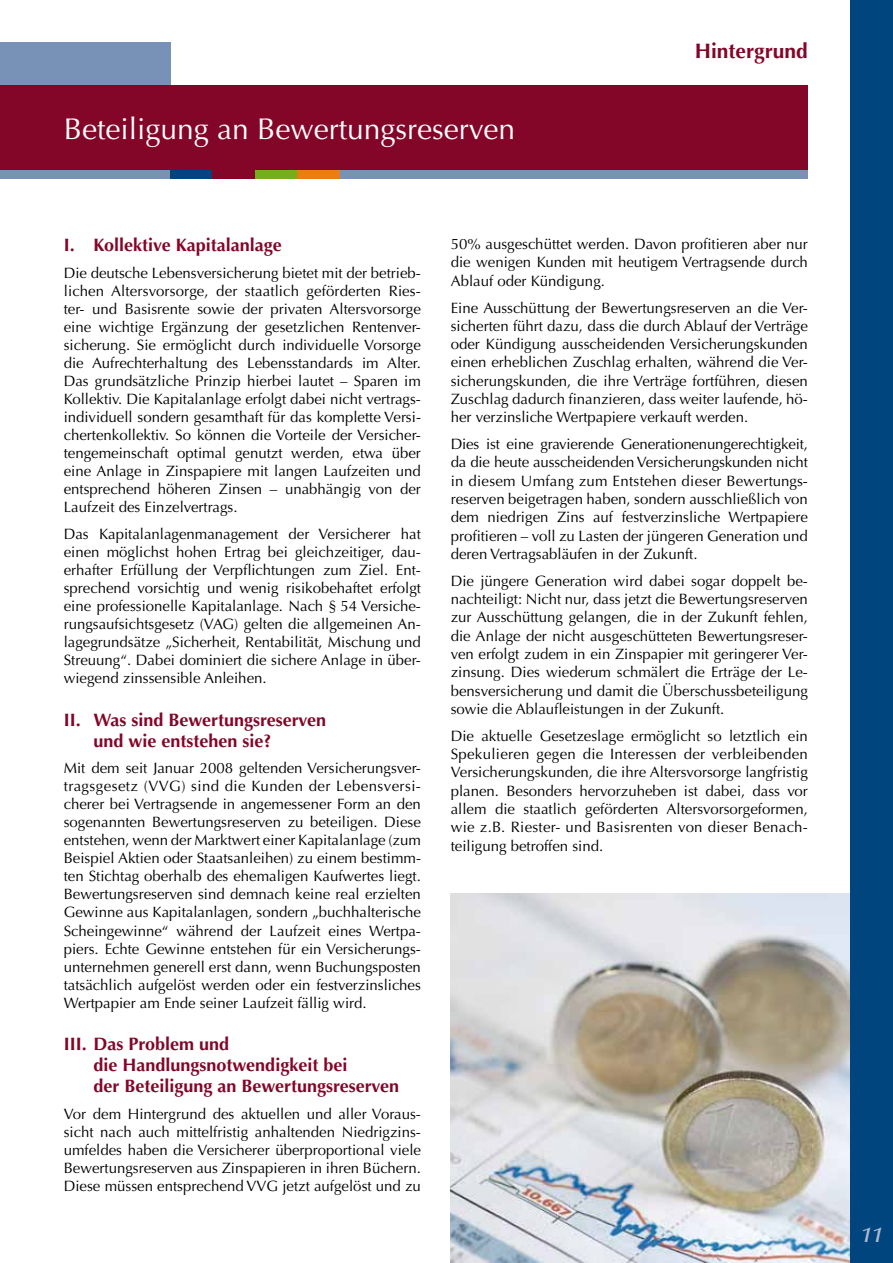
<style>
.page{position:relative;width:893px;height:1263px;background:#fff}
.page>*{position:absolute;margin:0;border:0;box-sizing:border-box;transform-origin:0 0}
.t1{font:30px "Optima LT";color:#fff}
.t2{font:700 21px "Optima LT";color:#830628}
.t3{font:italic 600 21px "Optima LT";color:#adbad3}
.t4{font:700 18px/21px "Optima LT";color:#830628}
.t5{font:15px/18px "Optima LT";color:#000;text-align:justify}
</style>
<div class="page">
<img style="left:451px;top:893px;width:399px;height:370px">
<div style="left:0;top:43px;width:170px;height:42px;background:#7891b7"></div>
<div style="left:0;top:85px;width:808px;height:85px;background:#830628"></div>
<div style="left:0;top:170px;width:808px;height:9px;background:#7891b7"></div>
<div style="left:170px;top:170px;width:43px;height:9px;background:#00457d"></div>
<div style="left:213px;top:170px;width:42px;height:9px;background:#830628"></div>
<div style="left:255px;top:170px;width:43px;height:9px;background:#76ad1c"></div>
<div style="left:298px;top:170px;width:42px;height:9px;background:#ee7d11"></div>
<div style="left:850px;top:0;width:43px;height:1263px;background:#00457d"></div>
<p class="t1" style="left:64px;top:112px;width:453px">Beteiligung an Bewertungsreserven</p>
<p class="t2" style="left:695px;top:38px;width:115px">Hintergrund</p>
<p class="t4" style="left:64px;top:235px;width:219px">I. Kollektive Kapitalanlage</p>
<p class="t5" style="left:64px;top:264px;width:359px">Die deutsche Lebensversicherung bietet mit der betrieb&shy;lichen Altersvorsorge, der staatlich geförderten Ries&shy;ter- und Basisrente sowie der privaten Altersvorsorge eine wichtige Ergänzung der gesetzlichen Rentenver&shy;sicherung. Sie ermöglicht durch individuelle Vorsorge die Aufrechterhaltung des Lebensstandards im Alter.<br>Das grundsätzliche Prinzip hierbei lautet – Sparen im Kollektiv. Die Kapitalanlage erfolgt dabei nicht vertrags&shy;individuell sondern gesamthaft für das komplette Versi&shy;chertenkollektiv. So können die Vorteile der Versicher&shy;tengemeinschaft optimal genutzt werden, etwa über eine Anlage in Zinspapiere mit langen Laufzeiten und entsprechend höheren Zinsen – unabhängig von der Laufzeit des Einzelvertrags.</p>
<p class="t5" style="left:64px;top:525px;width:359px">Das Kapitalanlagenmanagement der Versicherer hat einen möglichst hohen Ertrag bei gleichzeitiger, dau&shy;erhafter Erfüllung der Verpflichtungen zum Ziel. Ent&shy;sprechend vorsichtig und wenig risikobehaftet erfolgt eine professionelle Kapitalanlage. Nach § 54 Versiche&shy;rungsaufsichtsgesetz (VAG) gelten die allgemeinen An&shy;lagegrundsätze „Sicherheit, Rentabilität, Mischung und Streuung“. Dabei dominiert die sichere Anlage in über&shy;wiegend zinssensible Anleihen.</p>
<p class="t4" style="left:94px;top:709px;width:234px;text-indent:-30px">II. Was sind Bewertungsreserven und wie entstehen sie?</p>
<p class="t5" style="left:64px;top:759px;width:359px">Mit dem seit Januar 2008 geltenden Versicherungsver&shy;tragsgesetz (VVG) sind die Kunden der Lebensversi&shy;cherer bei Vertragsende in angemessener Form an den sogenannten Bewertungsreserven zu beteiligen. Diese entstehen, wenn der Marktwert einer Kapitalanlage (zum Beispiel Aktien oder Staatsanleihen) zu einem bestimm&shy;ten Stichtag oberhalb des ehemaligen Kaufwertes liegt.<br>Bewertungsreserven sind demnach keine real erzielten Gewinne aus Kapitalanlagen, sondern „buchhalterische Scheingewinne“ während der Laufzeit eines Wertpa&shy;piers. Echte Gewinne entstehen für ein Versicherungs&shy;unternehmen generell erst dann, wenn Buchungsposten tatsächlich aufgelöst werden oder ein festverzinsliches Wertpapier am Ende seiner Laufzeit fällig wird.</p>
<p class="t4" style="left:94px;top:1033px;width:307px;text-indent:-30px">III. Das Problem und<br>die Handlungsnotwendigkeit bei<br>der Beteiligung an Bewertungsreserven</p>
<p class="t5" style="left:64px;top:1105px;width:359px">Vor dem Hintergrund des aktuellen und aller Voraus&shy;sicht nach auch mittelfristig anhaltenden Niedrigzins&shy;umfeldes haben die Versicherer überproportional viele Bewertungsreserven aus Zinspapieren in ihren Büchern.<br>Diese müssen entsprechend VVG jetzt aufgelöst und zu</p>
<p class="t5" style="left:451px;top:235px;width:359px">50% ausgeschüttet werden. Davon profitieren aber nur die wenigen Kunden mit heutigem Vertragsende durch Ablauf oder Kündigung.</p>
<p class="t5" style="left:451px;top:298px;width:359px">Eine Ausschüttung der Bewertungsreserven an die Ver&shy;sicherten führt dazu, dass die durch Ablauf der Verträge oder Kündigung ausscheidenden Versicherungskunden einen erheblichen Zuschlag erhalten, während die Ver&shy;sicherungskunden, die ihre Verträge fortführen, diesen Zuschlag dadurch finanzieren, dass weiter laufende, hö&shy;her verzinsliche Wertpapiere verkauft werden.</p>
<p class="t5" style="left:451px;top:435px;width:359px">Dies ist eine gravierende Generationenungerechtigkeit, da die heute ausscheidenden Versicherungskunden nicht in diesem Umfang zum Entstehen dieser Bewertungs&shy;reserven beigetragen haben, sondern ausschließlich von dem niedrigen Zins auf festverzinsliche Wertpapiere profitieren – voll zu Lasten der jüngeren Generation und deren Vertragsabläufen in der Zukunft.</p>
<p class="t5" style="left:451px;top:572px;width:359px">Die jüngere Generation wird dabei sogar doppelt be&shy;nachteiligt: Nicht nur, dass jetzt die Bewertungsreserven zur Ausschüttung gelangen, die in der Zukunft fehlen, die Anlage der nicht ausgeschütteten Bewertungsreser&shy;ven erfolgt zudem in ein Zinspapier mit geringerer Ver&shy;zinsung. Dies wiederum schmälert die Erträge der Le&shy;bensversicherung und damit die Überschussbeteiligung sowie die Ablaufleistungen in der Zukunft.</p>
<p class="t5" style="left:451px;top:727px;width:359px">Die aktuelle Gesetzeslage ermöglicht so letztlich ein Spekulieren gegen die Interessen der verbleibenden Versicherungskunden, die ihre Altersvorsorge langfristig planen. Besonders hervorzuheben ist dabei, dass vor allem die staatlich geförderten Altersvorsorgeformen, wie z.B. Riester- und Basisrenten von dieser Benach&shy;teiligung betroffen sind.</p>
<p class="t3" style="left:861px;top:1222px;width:23px">11</p>
</div>
